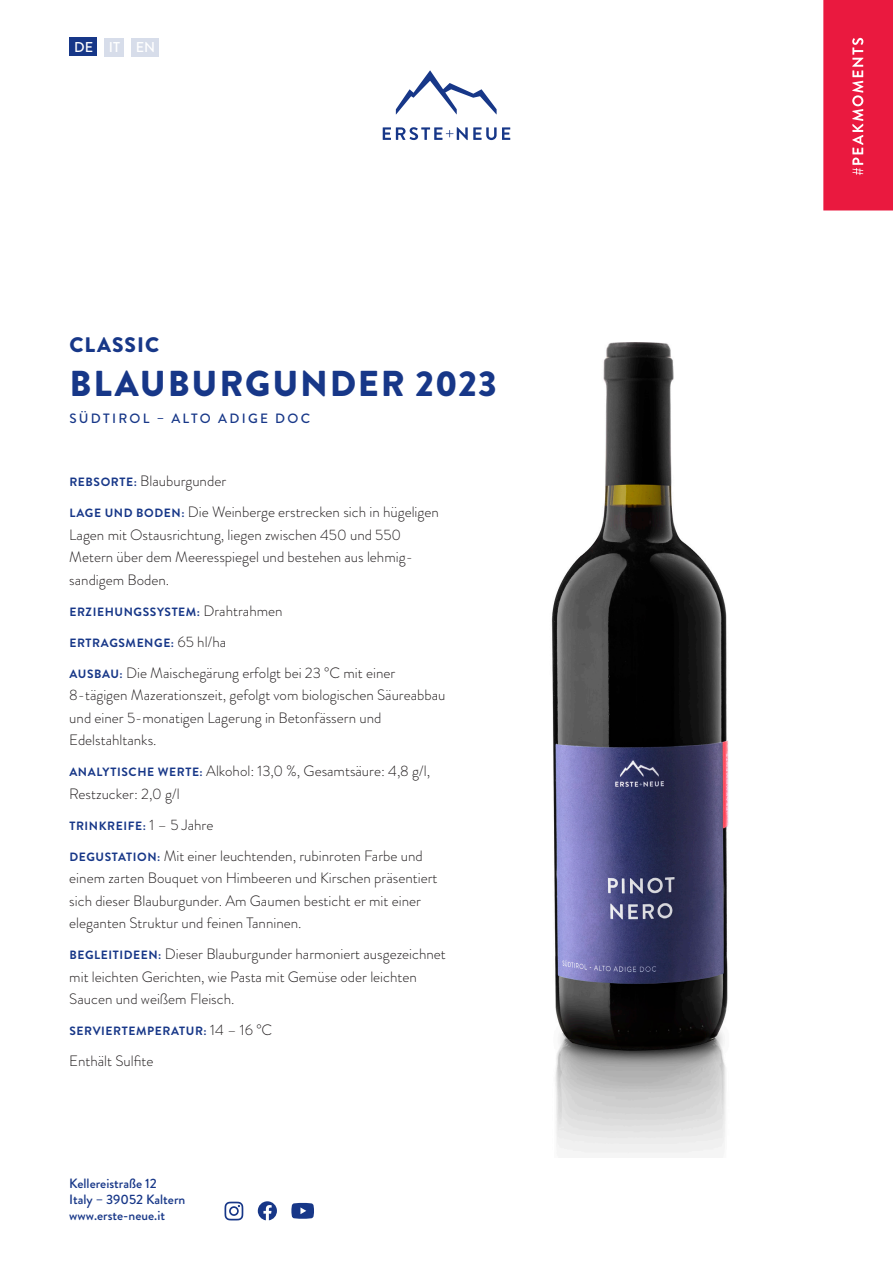
<style>
.page{position:relative;width:893px;height:1263px;background:#fff}
.page>*{position:absolute;margin:0;border:0;box-sizing:border-box;transform-origin:0 0}
.Weinbezeichnung{font:900 36px "Brandon Grotesque";letter-spacing:.05em;color:#173788}
.Weinlinie{font:900 21px "Brandon Grotesque";letter-spacing:.05em;color:#173788}
.Fließtext{font:300 15px/22.5px "Brandon Grotesque";color:#231f20}
.t1{font:500 14.25px "Brandon Grotesque";color:#fff}
.Suedtirol{font:500 13.5px/16.2px "Brandon Grotesque";color:#173788}
.Suedtirol-2{font:500 13.5px "Brandon Grotesque";letter-spacing:.17em;color:#173788}
.Fließtext-2{font:700 12px "Brandon Grotesque";letter-spacing:.05em;color:#173788}
.s1{font-weight:700;font-size:12px;color:#173788}
.s2{font-weight:300;font-size:15px;color:#231f20}
</style>
<div class="page">
<svg style="left:396px;top:70px;width:101px;height:45px"></svg>
<svg style="left:383px;top:127px;width:127px;height:13px"></svg>
<svg style="left:291px;top:1203px;width:23px;height:16px"></svg>
<svg style="left:258px;top:1201px;width:19px;height:19px"></svg>
<svg style="left:225px;top:1202px;width:18px;height:18px"></svg>
<svg style="left:823px;top:0;width:70px;height:210px"></svg>
<div style="left:70px;top:38px;width:27px;height:18px;background:#173788"></div>
<div style="left:104px;top:38px;width:20px;height:18px;background:#d7ddea"></div>
<div style="left:131px;top:38px;width:28px;height:18px;background:#d7ddea"></div>
<img style="left:551px;top:343px;width:178px;height:811px">
<p class="t1" style="left:74px;top:37px;width:82px">DE IT EN</p>
<p class="Weinlinie" style="left:69px;top:330px;width:91px">CLASSIC</p>
<p class="Weinbezeichnung" style="left:70px;top:358px;width:429px">BLAUBURGUNDER 2023</p>
<p class="Suedtirol-2" style="left:69px;top:409px;width:242px">SÜDTIROL – ALTO ADIGE DOC</p>
<p class="Fließtext" style="left:69px;top:470px;width:158px"><span class="s1">REBSORTE:</span> Blauburgunder</p>
<p class="Fließtext" style="left:69px;top:501px;width:371px"><span class="s1">LAGE UND BODEN:</span> Die Weinberge erstrecken sich in hügeligen Lagen mit Ostausrichtung, liegen zwischen 450 und 550<br>Metern über dem Meeresspiegel und bestehen aus lehmig&shy;sandigem Boden.</p>
<p class="Fließtext-2" style="left:69px;top:603px;width:215px">ERZIEHUNGSSYSTEM: <span class="s2">Drahtrahmen</span></p>
<p class="Fließtext-2" style="left:69px;top:634px;width:158px">ERTRAGSMENGE: <span class="s2">65 hl/ha</span></p>
<p class="Fließtext" style="left:69px;top:661px;width:378px"><span class="s1">AUSBAU:</span> Die Maischegärung erfolgt bei 23 °C mit einer 8-tägigen Mazerationszeit, gefolgt vom biologischen Säureabbau und einer 5-monatigen Lagerung in Betonfässern und Edelstahltanks.</p>
<p class="Fließtext" style="left:69px;top:760px;width:362px"><span class="s1">ANALYTISCHE WERTE:</span> Alkohol: 13,0 %, Gesamtsäure: 4,8 g/l,<br>Restzucker: 2,0 g/l</p>
<p class="Fließtext-2" style="left:69px;top:817px;width:145px">TRINKREIFE: <span class="s2">1 – 5 Jahre</span></p>
<p class="Fließtext" style="left:69px;top:844px;width:370px"><span class="s1">DEGUSTATION:</span> Mit einer leuchtenden, rubinroten Farbe und einem zarten Bouquet von Himbeeren und Kirschen präsentiert sich dieser Blauburgunder. Am Gaumen besticht er mit einer eleganten Struktur und feinen Tanninen.</p>
<p class="Fließtext" style="left:69px;top:943px;width:378px"><span class="s1">BEGLEITIDEEN:</span> Dieser Blauburgunder harmoniert ausgezeichnet mit leichten Gerichten, wie Pasta mit Gemüse oder leichten<br>Saucen und weißem Fleisch.</p>
<p class="Fließtext-2" style="left:69px;top:1023px;width:204px">SERVIERTEMPERATUR: <span class="s2">14 – 16 °C</span></p>
<p class="Fließtext" style="left:69px;top:1050px;width:86px">Enthält Sulfite</p>
<p class="Suedtirol" style="left:69px;top:1175px;width:118px">Kellereistraße 12<br>Italy – 39052 Kaltern www.erste-neue.it</p>
</div>
